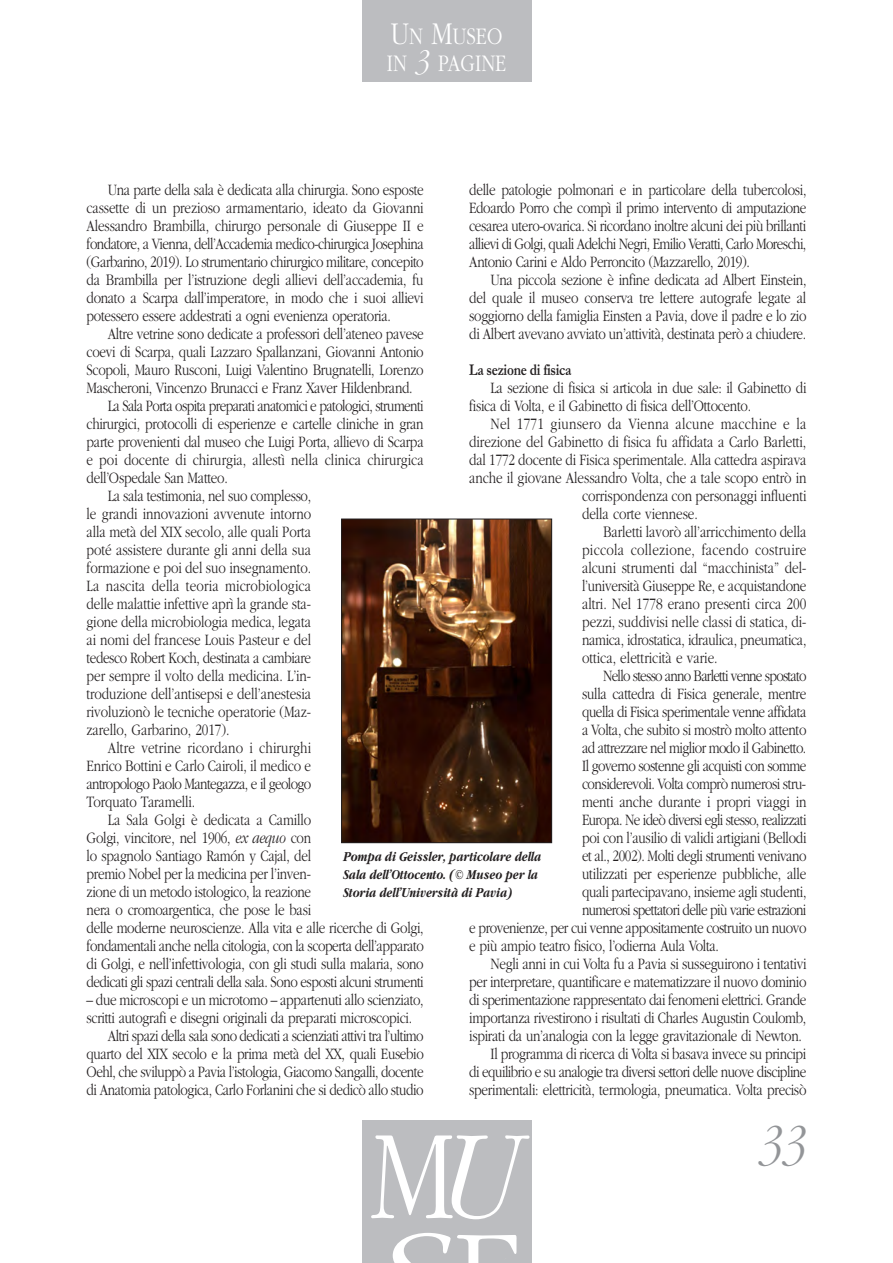
<style>
.page{position:relative;width:893px;height:1263px;background:#fff}
.page>*{position:absolute;margin:0;border:0;box-sizing:border-box;transform-origin:0 0}
.t1{font:300 132px "Garamond";color:#fff;scale:.8 1}
.t2{font:italic 300 54px "Garamond";color:#939598;scale:.8 1}
.t3{font:300 24.75px "Garamond";color:#fff;scale:.8 1}
.t4{font:300 16.5px/18px "Garamond";letter-spacing:-.02em;color:#231f20;text-align:justify;scale:.8 1}
.t5{font:300 16.5px "Garamond";letter-spacing:-.045em;color:#231f20;scale:.8 1}
.t6{font:300 16.5px "Garamond";letter-spacing:.02em;color:#231f20;scale:.8 1}
.t7{font:300 16.5px "Garamond";letter-spacing:-.04em;color:#231f20;scale:.8 1}
.t8{font:300 16.5px "Garamond";letter-spacing:-.055em;color:#231f20;scale:.8 1}
.t9{font:700 16.5px "Garamond";letter-spacing:-.02em;color:#231f20;scale:.8 1}
.t10{font:italic 700 14.25px/18px "Garamond";color:#231f20;scale:.8 1}
.s1{font-size:33px}
.s2{font-style:italic;font-size:33px}
.s3{font-style:italic}
</style>
<div class="page">
<div style="left:362px;top:0;width:169px;height:82px;background:#bcbdc0"></div>
<div style="left:362px;top:1121px;width:169px;height:142px;background:#bcbdc0"></div>
<img style="left:343px;top:521px;width:207px;height:320px">
<div style="left:341px;top:519px;width:211px;height:324px;border:1px solid #231f20"></div>
<p class="t3" style="left:391px;top:26px;width:141px"><span class="s1">U</span>N <span class="s1">M</span>USEO</p>
<p class="t3" style="left:387px;top:53px;width:151px">IN <span class="s2">3</span> PAGINE</p>
<p class="t4" style="left:87px;top:182px;width:423px;text-indent:21px">Una parte della sala è dedicata alla chirurgia. Sono esposte cassette di un prezioso armamentario, ideato da Giovanni Alessandro Brambilla, chirurgo personale di Giuseppe II e fondatore, a Vienna, dell’Accademia medico-chirurgica Josephina (Garbarino, 2019). Lo strumentario chirurgico militare, concepito da Brambilla per l’istruzione degli allievi dell’accademia, fu donato a Scarpa dall’imperatore, in modo che i suoi allievi potessero essere addestrati a ogni evenienza operatoria.</p>
<p class="t4" style="left:87px;top:326px;width:423px;text-indent:21px">Altre vetrine sono dedicate a professori dell’ateneo pavese coevi di Scarpa, quali Lazzaro Spallanzani, Giovanni Antonio Scopoli, Mauro Rusconi, Luigi Valentino Brugnatelli, Lorenzo Mascheroni, Vincenzo Brunacci e Franz Xaver Hildenbrand.</p>
<p class="t4" style="left:87px;top:398px;width:423px;text-indent:21px">La Sala Porta ospita preparati anatomici e patologici, strumenti chirurgici, protocolli di esperienze e cartelle cliniche in gran parte provenienti dal museo che Luigi Porta, allievo di Scarpa e poi docente di chirurgia, allestì nella clinica chirurgica dell’Ospedale San Matteo.</p>
<p class="t4" style="left:87px;top:488px;width:282px;text-indent:21px">La sala testimonia, nel suo complesso, le grandi innovazioni avvenute intorno alla metà del XIX secolo, alle quali Porta poté assistere durante gli anni della sua formazione e poi del suo insegnamento.<br>La nascita della teoria microbiologica delle malattie infettive aprì la grande sta&shy;gione della microbiologia medica, legata ai nomi del francese Louis Pasteur e del tedesco Robert Koch, destinata a cambiare per sempre il volto della medicina. L’in&shy;troduzione dell’antisepsi e dell’anestesia rivoluzionò le tecniche operatorie (Maz&shy;zarello, Garbarino, 2017).</p>
<p class="t4" style="left:87px;top:740px;width:282px;text-indent:21px">Altre vetrine ricordano i chirurghi Enrico Bottini e Carlo Cairoli, il medico e antropologo Paolo Mantegazza, e il geologo Torquato Taramelli.</p>
<p class="t4" style="left:87px;top:812px;width:423px;text-align:left;text-indent:21px">La Sala Golgi è dedicata a Camillo<br>Golgi, vincitore, nel 1906, <span class="s3">ex aequo</span> con<br>lo spagnolo Santiago Ramón y Cajal, del<br>premio Nobel per la medicina per l’inven-<br>zione di un metodo istologico, la reazione<br>nera o cromoargentica, che pose le basi<br>delle moderne neuroscienze. Alla vita e alle ricerche di Golgi, fondamentali anche nella citologia, con la scoperta dell’apparato di Golgi, e nell’infettivologia, con gli studi sulla malaria, sono dedicati gli spazi centrali della sala. Sono esposti alcuni strumenti</p>
<p class="t4" style="left:87px;top:992px;width:423px">– due microscopi e un microtomo – appartenuti allo scienziato, scritti autografi e disegni originali da preparati microscopici.</p>
<p class="t4" style="left:87px;top:1028px;width:423px;text-indent:21px">Altri spazi della sala sono dedicati a scienziati attivi tra l’ultimo quarto del XIX secolo e la prima metà del XX, quali Eusebio Oehl, che sviluppò a Pavia l’istologia, Giacomo Sangalli, docente di Anatomia patologica, Carlo Forlanini che si dedicò allo studio</p>
<p class="t4" style="left:469px;top:182px;width:423px">delle patologie polmonari e in particolare della tubercolosi, Edoardo Porro che compì il primo intervento di amputazione cesarea utero-ovarica. Si ricordano inoltre alcuni dei più brillanti allievi di Golgi, quali Adelchi Negri, Emilio Veratti, Carlo Moreschi, Antonio Carini e Aldo Perroncito (Mazzarello, 2019).</p>
<p class="t4" style="left:469px;top:272px;width:423px;text-indent:21px">Una piccola sezione è infine dedicata ad Albert Einstein, del quale il museo conserva tre lettere autografe legate al soggiorno della famiglia Einsten a Pavia, dove il padre e lo zio di Albert avevano avviato un’attività, destinata però a chiudere.</p>
<p class="t9" style="left:469px;top:363px;width:129px">La sezione di fisica</p>
<p class="t4" style="left:469px;top:380px;width:423px;text-indent:21px">La sezione di fisica si articola in due sale: il Gabinetto di fisica di Volta, e il Gabinetto di fisica dell’Ottocento.</p>
<p class="t6" style="left:490px;top:417px;width:396px">Nel 1771 giunsero da Vienna alcune macchine e la</p>
<p class="t4" style="left:469px;top:434px;width:423px">direzione del Gabinetto di fisica fu affidata a Carlo Barletti,</p>
<p class="t4" style="left:469px;top:452px;width:423px">dal 1772 docente di Fisica sperimentale. Alla cattedra aspirava</p>
<p class="t4" style="left:469px;top:470px;width:423px">anche il giovane Alessandro Volta, che a tale scopo entrò in</p>
<p class="t4" style="left:582px;top:488px;width:282px">corrispondenza con personaggi influenti</p>
<p class="t4" style="left:582px;top:506px;width:146px">della corte viennese.</p>
<p class="t4" style="left:582px;top:524px;width:282px;text-indent:21px">Barletti lavorò all’arricchimento della piccola collezione, facendo costruire alcuni strumenti dal “macchinista” del&shy;l’università Giuseppe Re, e acquistandone altri. Nel 1778 erano presenti circa 200 pezzi, suddivisi nelle classi di statica, di&shy;namica, idrostatica, idraulica, pneumatica, ottica, elettricità e varie.</p>
<p class="t8" style="left:603px;top:669px;width:255px">Nello stesso anno Barletti venne spostato</p>
<p class="t4" style="left:582px;top:686px;width:282px">sulla cattedra di Fisica generale, mentre</p>
<p class="t4" style="left:582px;top:704px;width:282px">quella di Fisica sperimentale venne affidata</p>
<p class="t4" style="left:582px;top:722px;width:282px">a Volta, che subito si mostrò molto attento</p>
<p class="t7" style="left:582px;top:741px;width:282px">ad attrezzare nel miglior modo il Gabinetto.</p>
<p class="t4" style="left:582px;top:758px;width:282px">Il governo sostenne gli acquisti con somme</p>
<p class="t4" style="left:582px;top:776px;width:282px">considerevoli. Volta comprò numerosi stru-</p>
<p class="t4" style="left:582px;top:794px;width:282px">menti anche durante i propri viaggi in</p>
<p class="t5" style="left:582px;top:813px;width:282px">Europa. Ne ideò diversi egli stesso, realizzati</p>
<p class="t4" style="left:582px;top:830px;width:282px">poi con l’ausilio di validi artigiani (Bellodi</p>
<p class="t4" style="left:582px;top:848px;width:282px">et al., 2002). Molti degli strumenti venivano</p>
<p class="t4" style="left:582px;top:866px;width:282px">utilizzati per esperienze pubbliche, alle</p>
<p class="t4" style="left:582px;top:884px;width:282px">quali partecipavano, insieme agli studenti,</p>
<p class="t5" style="left:582px;top:903px;width:282px">numerosi spettatori delle più varie estrazioni</p>
<p class="t4" style="left:469px;top:920px;width:423px">e provenienze, per cui venne appositamente costruito un nuovo</p>
<p class="t4" style="left:469px;top:938px;width:314px">e più ampio teatro fisico, l’odierna Aula Volta.</p>
<p class="t4" style="left:469px;top:956px;width:423px;text-indent:21px">Negli anni in cui Volta fu a Pavia si susseguirono i tentativi per interpretare, quantificare e matematizzare il nuovo dominio di sperimentazione rappresentato dai fenomeni elettrici. Grande importanza rivestirono i risultati di Charles Augustin Coulomb, ispirati da un’analogia con la legge gravitazionale di Newton.</p>
<p class="t4" style="left:469px;top:1046px;width:423px;text-indent:21px">Il programma di ricerca di Volta si basava invece su principi di equilibrio e su analogie tra diversi settori delle nuove discipline sperimentali: elettricità, termologia, pneumatica. Volta precisò</p>
<p class="t10" style="left:343px;top:849px;width:249px">Pompa di Geissler, particolare della<br>Sala dell’Ottocento. (© Museo per la<br>Storia dell’Università di Pavia)</p>
<p class="t1" style="left:370px;top:1124px;width:180px">M<span class="s3">U</span></p>
<p class="t2" style="left:759px;top:1122px;width:61px">33</p>
</div>
